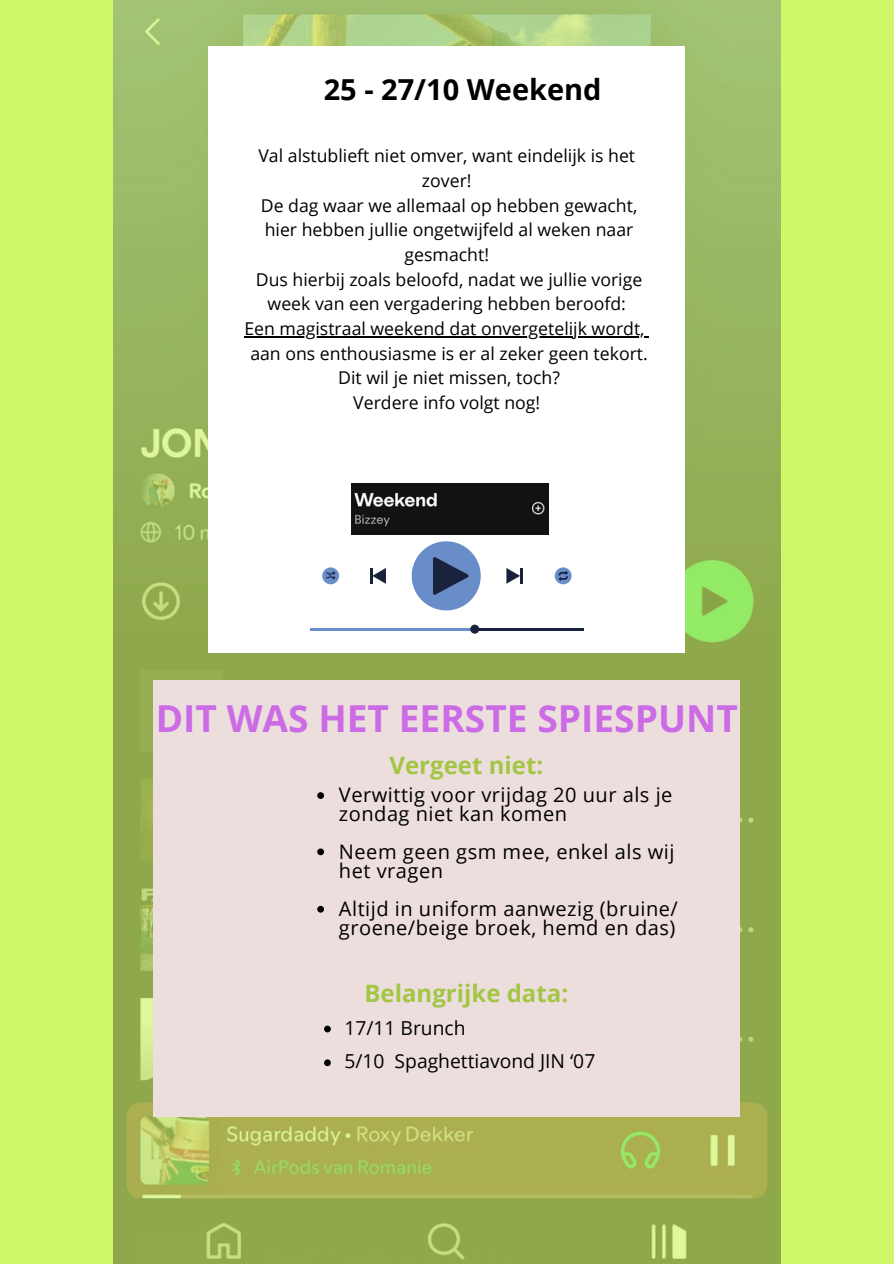
<style>
.page{position:relative;width:894px;height:1264px;background:#fff}
.page>*{position:absolute;margin:0;border:0;box-sizing:border-box;transform-origin:0 0}
.t1{font:700 37.2px "Open Sans";color:#cb6ce6}
.t2{font:700 28.95px "Open Sans";color:#000}
.t3{font:700 24px "Open Sans";color:#a3c644}
.t4{font:20.1px/19.2px "Open Sans";letter-spacing:.025em;color:#000}
.t5{font:19.2px "Open Sans";color:#000}
.t6{font:17.7px/24.6px "Open Sans";color:#000;text-align:center}
</style>
<div class="page">
<div style="left:0;top:0;width:893px;height:1263px;background:#d0f66a"></div>
<img style="left:113px;top:0;width:666px;height:1263px">
<div style="left:208px;top:46px;width:477px;height:607px;background:#fff"></div>
<hr style="left:310px;top:628px;width:273px;height:2px;background:#19223d">
<hr style="left:310px;top:628px;width:163px;height:2px;background:#698dc9">
<div style="left:470px;top:624px;width:9px;height:9px;background:#19223d;border-radius:50%"></div>
<svg style="left:506px;top:568px;width:16px;height:16px"></svg>
<svg style="left:370px;top:568px;width:16px;height:16px"></svg>
<svg style="left:411px;top:541px;width:69px;height:69px"></svg>
<svg style="left:554px;top:567px;width:17px;height:17px"></svg>
<svg style="left:558px;top:570px;width:9px;height:11px"></svg>
<div style="left:322px;top:567px;width:17px;height:17px;background:#698dc9;border-radius:50%"></div>
<svg style="left:326px;top:571px;width:9px;height:8px"></svg>
<div style="left:153px;top:680px;width:587px;height:436px;background:#eddede"></div>
<img style="left:352px;top:483px;width:196px;height:52px">
<svg style="left:317px;top:792px;width:7px;height:7px"></svg>
<svg style="left:317px;top:848px;width:7px;height:7px"></svg>
<svg style="left:317px;top:905px;width:7px;height:7px"></svg>
<svg style="left:324px;top:1025px;width:7px;height:7px"></svg>
<svg style="left:324px;top:1059px;width:7px;height:7px"></svg>
<hr style="left:254px;top:336px;width:390px;height:1px;background:#000">
<p class="t2" style="left:324px;top:69px;width:279px">25 - 27/10 Weekend</p>
<p class="t6" style="left:258px;top:143px;width:378px">Val alstublieft niet omver, want eindelijk is het zover!</p>
<p class="t6" style="left:261px;top:192px;width:378px">De dag waar we allemaal op hebben gewacht,</p>
<h1 class="t6" style="left:265px;top:217px;width:370px">hier hebben jullie ongetwijfeld al weken naar gesmacht!</h1>
<h3 class="t6" style="left:256px;top:266px;width:388px">Dus hierbij zoals beloofd, nadat we jullie vorige week van een vergadering hebben beroofd:</h3>
<p class="t6" style="left:244px;top:316px;width:401px">Een magistraal weekend dat onvergetelijk wordt,</p>
<p class="t6" style="left:250px;top:340px;width:399px">aan ons enthousiasme is er al zeker geen tekort.</p>
<h3 class="t6" style="left:338px;top:365px;width:223px">Dit wil je niet missen, toch?<br>Verdere info volgt nog!</h3>
<h2 class="t1" style="left:156px;top:692px;width:583px">DIT WAS HET EERSTE SPIESPUNT</h2>
<p class="t3" style="left:389px;top:748px;width:155px">Vergeet niet:</p>
<p class="t4" style="left:339px;top:785px;width:335px">Verwittig voor vrijdag 20 uur als je zondag niet kan komen</p>
<p class="t4" style="left:339px;top:841px;width:337px">Neem geen gsm mee, enkel als wij het vragen</p>
<p class="t4" style="left:339px;top:898px;width:340px">Altijd in uniform aanwezig (bruine/ groene/beige broek, hemd en das)</p>
<p class="t3" style="left:364px;top:976px;width:205px">Belangrijke data:</p>
<p class="t5" style="left:344px;top:1014px;width:123px">17/11 Brunch</p>
<p class="t5" style="left:344px;top:1047px;width:252px">5/10 Spaghettiavond JIN ‘07</p>
</div>
